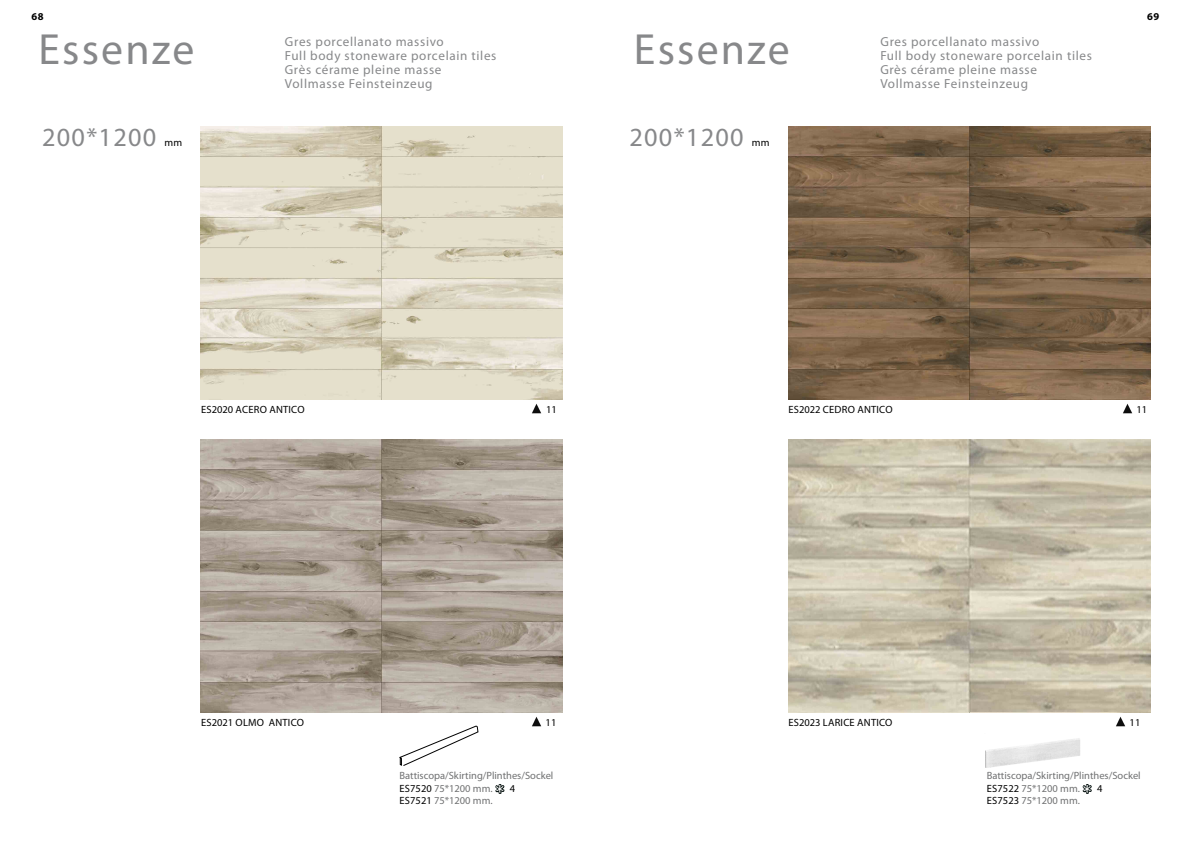
<style>
.page{position:relative;width:1191px;height:844px;background:#fff}
.page>*{position:absolute;margin:0;border:0;box-sizing:border-box;transform-origin:0 0}
.t1{font:43.75px "Myriad Pro";letter-spacing:.05em;color:#87888a}
.misure{font:26.25px "Myriad Pro";letter-spacing:.05em;color:#87888a}
.nome_articolo{font:26.25px "Mistral";color:#fff}
.t2{font:13.12px "Myriad Pro";letter-spacing:.05em;color:#87888a}
.nome_articolo-2{font:10.5px "Myriad Pro";color:#707172}
.nome_articolo-3{font:10.5px "Myriad Pro";letter-spacing:.02em;color:#000}
.misure-2{font:10.5px "Myriad Pro";color:#000}
.t3{font:700 10.5px "Myriad Pro";color:#000}
.s1{color:#000}
</style>
<div class="page">
<svg style="left:495px;top:784px;width:10px;height:10px"></svg>
<img style="left:201px;top:126px;width:362px;height:273px">
<img style="left:201px;top:439px;width:362px;height:273px">
<svg style="left:532px;top:403px;width:9px;height:10px"></svg>
<svg style="left:532px;top:716px;width:9px;height:9px"></svg>
<img style="left:985px;top:738px;width:95px;height:28px">
<svg style="left:1082px;top:784px;width:10px;height:10px"></svg>
<img style="left:788px;top:126px;width:362px;height:273px">
<img style="left:788px;top:439px;width:362px;height:273px">
<svg style="left:1123px;top:403px;width:9px;height:10px"></svg>
<svg style="left:1116px;top:716px;width:9px;height:9px"></svg>
<svg style="left:399px;top:725px;width:79px;height:40px"></svg>
<p class="t3" style="left:32px;top:9px;width:14px">68</p>
<p class="t3" style="left:1147px;top:9px;width:14px">69</p>
<p class="t1" style="left:38px;top:23px;width:157px">Essenze</p>
<p class="t2" style="left:285px;top:34px;width:160px">Gres porcellanato massivo</p>
<p class="t2" style="left:285px;top:48px;width:213px">Full body stoneware porcelain tiles</p>
<p class="t2" style="left:285px;top:62px;width:158px">Grès cérame pleine masse</p>
<p class="t2" style="left:285px;top:76px;width:149px">Vollmasse Feinsteinzeug</p>
<p class="t1" style="left:634px;top:23px;width:157px">Essenze</p>
<p class="t2" style="left:880px;top:34px;width:160px">Gres porcellanato massivo</p>
<p class="t2" style="left:880px;top:48px;width:213px">Full body stoneware porcelain tiles</p>
<p class="t2" style="left:880px;top:62px;width:158px">Grès cérame pleine masse</p>
<p class="t2" style="left:880px;top:76px;width:149px">Vollmasse Feinsteinzeug</p>
<p class="misure" style="left:42px;top:121px;width:116px">200*1200</p>
<p class="misure-2" style="left:165px;top:136px;width:19px">mm</p>
<p class="misure" style="left:629px;top:121px;width:116px">200*1200</p>
<p class="misure-2" style="left:752px;top:136px;width:19px">mm</p>
<p class="nome_articolo-3" style="left:201px;top:403px;width:105px">ES2020 ACERO ANTICO</p>
<p class="nome_articolo-3" style="left:546px;top:403px;width:12px">11</p>
<p class="nome_articolo-3" style="left:788px;top:403px;width:106px">ES2022 CEDRO ANTICO</p>
<p class="nome_articolo-3" style="left:1136px;top:403px;width:12px">11</p>
<p class="nome_articolo-3" style="left:201px;top:715px;width:104px">ES2021 OLMO ANTICO</p>
<p class="nome_articolo-3" style="left:545px;top:715px;width:12px">11</p>
<p class="nome_articolo-2" style="left:399px;top:768px;width:155px">Battiscopa/Skirting/Plinthes/Sockel</p>
<p class="nome_articolo-2" style="left:399px;top:781px;width:95px"><span class="s1">ES7520</span> 75*1200 mm.</p>
<p class="nome_articolo" style="left:495px;top:778px;width:10px">*</p>
<p class="nome_articolo-3" style="left:510px;top:781px;width:7px">4</p>
<p class="nome_articolo-2" style="left:399px;top:794px;width:95px"><span class="s1">ES7521</span> 75*1200 mm.</p>
<p class="nome_articolo-3" style="left:788px;top:715px;width:106px">ES2023 LARICE ANTICO</p>
<p class="nome_articolo-3" style="left:1129px;top:715px;width:12px">11</p>
<p class="nome_articolo-2" style="left:986px;top:768px;width:155px">Battiscopa/Skirting/Plinthes/Sockel</p>
<p class="nome_articolo-2" style="left:987px;top:781px;width:95px"><span class="s1">ES7522</span> 75*1200 mm.</p>
<p class="nome_articolo" style="left:1082px;top:778px;width:10px">*</p>
<p class="nome_articolo-3" style="left:1097px;top:781px;width:7px">4</p>
<p class="nome_articolo-2" style="left:987px;top:794px;width:95px"><span class="s1">ES7523</span> 75*1200 mm.</p>
</div>
